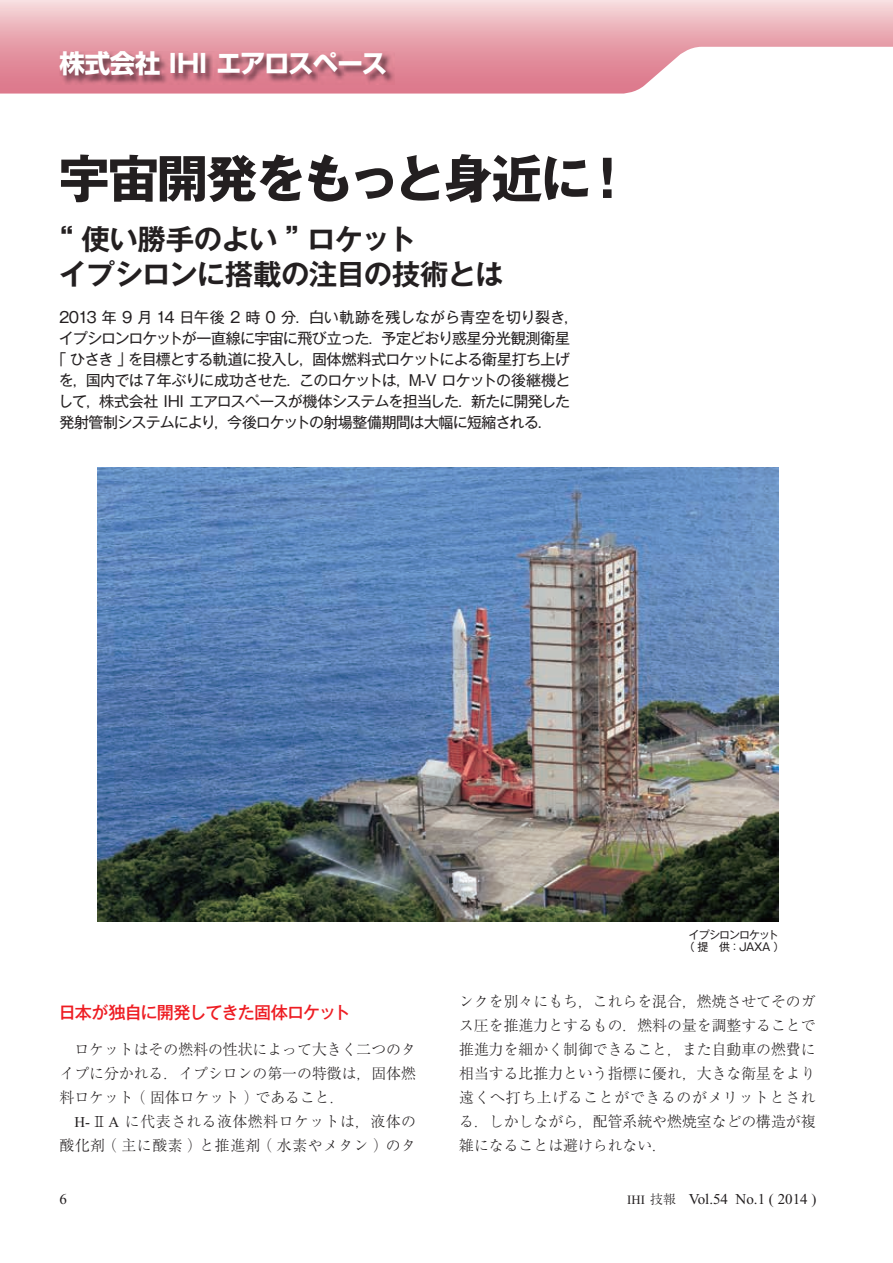
<style>
.page{position:relative;width:893px;height:1263px;background:#fff}
.page>*{position:absolute;margin:0;border:0;box-sizing:border-box;transform-origin:0 0}
.t1{font:700 51px "Gothic MB101 Pro";letter-spacing:-.04em;color:#231f20}
.t2{font:700 28.5px/34.5px "Gothic MB101 Pro De";letter-spacing:-.025em;color:#231f20}
.t3{font:700 25.5px "Shin Go Pro";letter-spacing:-.03em;color:#fff}
.t4{font:500 17.25px "Gothic MB101 Pro";letter-spacing:-.05em;color:#ee1d23}
.t5{font:300 15px/24px "Ryumin Pro";color:#231f20;text-align:justify}
.t6{font:15px "Gothic MB101 Pro";letter-spacing:-.045em;color:#231f20}
.t7{font:300 15px/24px "Ryumin Pro";letter-spacing:.035em;color:#231f20;text-align:right}
.t8{font:15px "Gothic MB101 Pro";color:#231f20}
.t9{font:15px "Times New Roman";color:#231f20}
.t10{font:10.95px/12px "Gothic MB101 Pro";letter-spacing:-.08em;color:#231f20;text-align:center}
.s1{font-family:"Times New Roman";font-weight:400}
.s2{font-size:12.75px}
.s3{font-family:"Ryumin Pro";font-weight:300;font-size:12.75px}
</style>
<div class="page">
<svg style="left:0;top:0;width:893px;height:94px;background:#ecb7bf"></svg>
<img style="left:59px;top:51px;width:336px;height:34px">
<img style="left:98px;top:468px;width:680px;height:453px">
<h3 class="t3" style="left:59px;top:44px;width:329px">株式会社 IHI エアロスペース</h3>
<h1 class="t1" style="left:59px;top:136px;width:576px">宇宙開発をもっと身近に！</h1>
<h2 class="t2" style="left:59px;top:219px;width:446px;text-indent:-15px">“ 使い勝手のよい ”ロケット<br>イプシロンに搭載の注目の技術とは</h2>
<p class="t8" style="left:59px;top:305px;width:521px">2013 年 9 月 14 日午後 2 時 0 分．白い軌跡を残しながら青空を切り裂き，</p>
<p class="t6" style="left:59px;top:326px;width:512px">イプシロンロケットが一直線に宇宙に飛び立った．予定どおり惑星分光観測衛星</p>
<p class="t6" style="left:51px;top:347px;width:520px">「ひさき」を目標とする軌道に投入し，固体燃料式ロケットによる衛星打ち上げ</p>
<p class="t6" style="left:59px;top:368px;width:513px">を，国内では７年ぶりに成功させた．このロケットは，M-V ロケットの後継機と</p>
<p class="t6" style="left:58px;top:389px;width:514px">して，株式会社 IHI エアロスペースが機体システムを担当した．新たに開発した</p>
<p class="t6" style="left:59px;top:410px;width:495px">発射管制システムにより，今後ロケットの射場整備期間は大幅に短縮される．</p>
<p class="t10" style="left:684px;top:928px;width:102px">イプシロンロケット（提　供：JAXA ）</p>
<p class="t4" style="left:59px;top:998px;width:293px">日本が独自に開発してきた固体ロケット</p>
<p class="t5" style="left:60px;top:1036px;width:358px;text-indent:15px">ロケットはその燃料の性状によって大きく二つのタイプに分かれる．イプシロンの第一の特徴は，固体燃料ロケット（固体ロケット）であること．</p>
<p class="t7" style="left:60px;top:1108px;width:358px"><span class="s1">H-</span>Ⅱ<span class="s1">A</span> に代表される液体燃料ロケットは，液体の酸化剤（主に酸素）と推進剤（水素やメタン）のタ</p>
<p class="t5" style="left:459px;top:988px;width:358px">ンクを別々にもち，これらを混合，燃焼させてそのガス圧を推進力とするもの．燃料の量を調整することで推進力を細かく制御できること，また自動車の燃費に相当する比推力という指標に優れ，大きな衛星をより遠くへ打ち上げることができるのがメリットとされる．しかしながら，配管系統や燃焼室などの構造が複雑になることは避けられない．</p>
<p class="t9" style="left:60px;top:1191px;width:9px">6</p>
<p class="t9" style="left:627px;top:1191px;width:191px"><span class="s2">IHI</span> <span class="s3">技報　</span>Vol.54 No.1 ( 2014 )</p>
</div>
